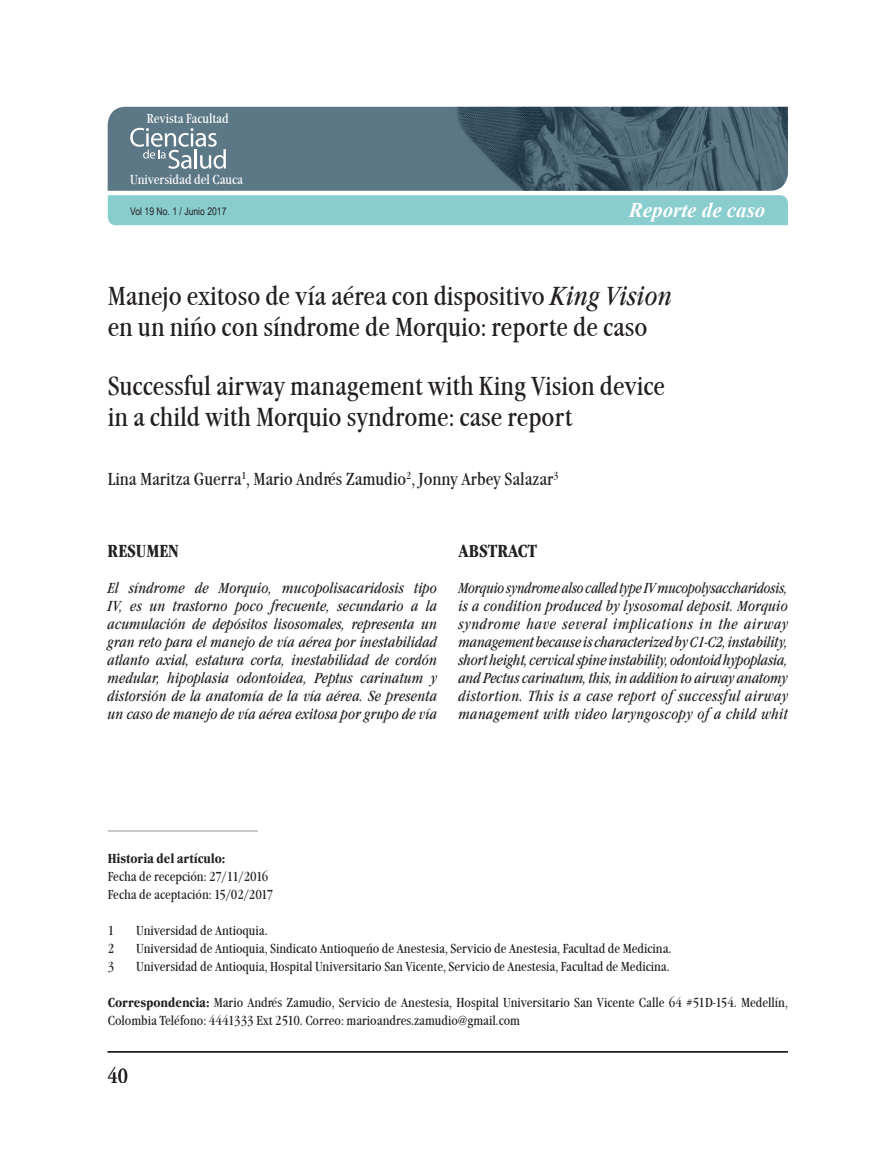
<style>
.page{position:relative;width:873px;height:1149px;background:#fff}
.page>*{position:absolute;margin:0;border:0;box-sizing:border-box;transform-origin:0 0}
.t1{font:condensed 27px/31.5px "Garamond Itc TEE";color:#231f20}
.t2{font:italic 700 21px "Times New Roman";color:#fff}
.t3{font:condensed 21px "Garamond Itc TEE";color:#231f20}
.t4{font:condensed 18px "Garamond Itc TEE";color:#231f20}
.t5{font:700 condensed 18px "Garamond Itc TEE";color:#231f20}
.t6{font:italic condensed 15px/18px "Garamond Itc TEE";letter-spacing:.01em;color:#231f20;text-align:justify;scale:.96 1}
.t7{font:italic condensed 15px/18px "Garamond Itc TEE";letter-spacing:.01em;color:#231f20;text-align:justify}
.t8{font:condensed 13.5px/18px "Garamond Itc TEE";color:#231f20}
.t9{font:condensed 13.5px "Garamond Itc TEE";color:#fff}
.t10{font:700 condensed 13.5px "Garamond Itc TEE";color:#231f20}
.t11{font:10.5px "Arial Narrow";color:#231f20}
.s1{font-style:italic}
.s2{font-weight:700}
</style>
<div class="page">
<hr style="left:108px;top:831px;width:150px;height:1px;background:#939598">
<div style="left:108px;top:107px;width:343px;height:84px;background:#5c7887"></div>
<div style="left:108px;top:195px;width:680px;height:30px;background:#8acdcf"></div>
<svg style="left:130px;top:128px;width:96px;height:41px;background:#8297a3"></svg>
<img style="left:451px;top:107px;width:337px;height:84px">
<hr style="left:108px;top:1051px;width:680px;height:2px;background:#231f20">
<p class="t9" style="left:147px;top:110px;width:83px">Revista Facultad</p>
<p class="t9" style="left:130px;top:172px;width:114px">Universidad del Cauca</p>
<p class="t11" style="left:130px;top:205px;width:98px">Vol 19 No. 1 / Junio 2017</p>
<h2 class="t2" style="left:629px;top:198px;width:138px">Reporte de caso</h2>
<h1 class="t1" style="left:108px;top:280px;width:566px">Manejo exitoso de vía aérea con dispositivo <span class="s1">King Vision </span>en un niño con síndrome de Morquio: reporte de caso</h1>
<h1 class="t1" style="left:108px;top:370px;width:559px">Successful airway management with King Vision device in a child with Morquio syndrome: case report</h1>
<h3 class="t4" style="left:108px;top:468px;width:452px">Lina Maritza Guerra<sup>1</sup>, Mario Andrés Zamudio<sup>2</sup>, Jonny Arbey Salazar<sup>3</sup></h3>
<h3 class="t5" style="left:108px;top:540px;width:73px">RESUMEN</h3>
<p class="t7" style="left:108px;top:579px;width:331px">El síndrome de Morquio, mucopolisacaridosis tipo IV, es un trastorno poco frecuente, secundario a la acumulación de depósitos lisosomales, representa un gran reto para el manejo de vía aérea por inestabilidad atlanto axial, estatura corta, inestabilidad de cordón medular, hipoplasia odontoidea, Peptus carinatum y distorsión de la anatomía de la vía aérea. Se presenta un caso de manejo de vía aérea exitosa por grupo de vía</p>
<h3 class="t5" style="left:458px;top:540px;width:80px">ABSTRACT</h3>
<p class="t6" style="left:458px;top:579px;width:345px">Morquio syndrome also called type IV mucopolysaccharidosis, is a condition produced by lysosomal deposit. Morquio syndrome have several implications in the airway management because is characterized by C1-C2, instability, short height, cervical spine instability, odontoid hypoplasia, and Pectus carinatum, this, in addition to airway anatomy distortion. This is a case report of successful airway management with video laryngoscopy of a child whit</p>
<p class="t10" style="left:108px;top:850px;width:119px">Historia del artículo:</p>
<p class="t8" style="left:108px;top:867px;width:167px">Fecha de recepción: 27/11/2016<br>Fecha de aceptación: 15/02/2017</p>
<p class="t8" style="left:108px;top:921px;width:8px">1</p>
<p class="t8" style="left:136px;top:921px;width:133px">Universidad de Antioquia.</p>
<p class="t8" style="left:108px;top:939px;width:8px">2</p>
<p class="t8" style="left:136px;top:939px;width:537px">Universidad de Antioquia, Sindicato Antioqueño de Anestesia, Servicio de Anestesia, Facultad de Medicina.</p>
<p class="t8" style="left:108px;top:957px;width:8px">3</p>
<p class="t8" style="left:136px;top:957px;width:535px">Universidad de Antioquia, Hospital Universitario San Vicente, Servicio de Anestesia, Facultad de Medicina.</p>
<p class="t8" style="left:108px;top:993px;width:682px"><span class="s2">Correspondencia:</span> Mario Andrés Zamudio, Servicio de Anestesia, Hospital Universitario San Vicente Calle 64 #51D-154. Medellín,<br>Colombia Teléfono: 4441333 Ext 2510. Correo: marioandres.zamudio@gmail.com</p>
<h2 class="t3" style="left:108px;top:1063px;width:22px">40</h2>
</div>
